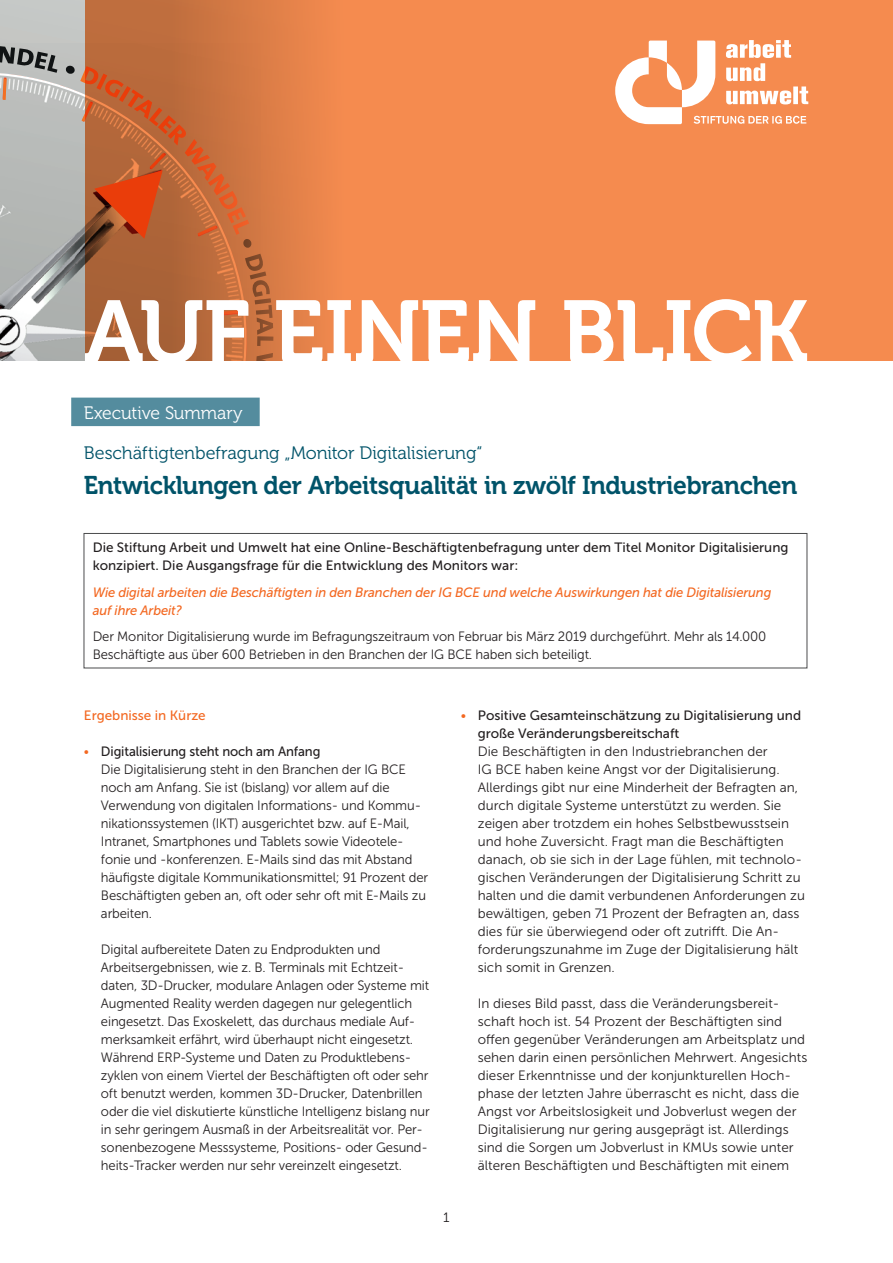
<style>
.page{position:relative;width:893px;height:1263px;background:#fff}
.page>*{position:absolute;margin:0;border:0;box-sizing:border-box;transform-origin:0 0}
.t1{font:88.5px "Museo 700";letter-spacing:-.015em;color:#fff}
.t2{font:25.5px "Museo 700";letter-spacing:-.015em;color:#005369}
.t3{font:18px "Museo 300";letter-spacing:-.005em;color:#005369}
.t4{font:18px "Museo 300";letter-spacing:-.005em;color:#fff}
.t5{font:13.5px/18px "Museo Sans 300";letter-spacing:-.01em;color:#231f20}
.t6{font:13.5px/18px "Museo Sans 500";color:#231f20}
.t7{font:italic 13.5px/18px "Museo Sans 500";letter-spacing:-.01em;color:#f36821}
.t8{font:13.5px "Museo Sans 500";color:#f36821}
.t9{font:13.5px "Museo 300";color:#231f20}
.s1{font-family:"Museo Sans 300";color:#f36821}
</style>
<div class="page">
<svg style="left:0;top:53px;width:85px;height:307px;background:#b3b6b5"></svg>
<svg style="left:0;top:46px;width:57px;height:57px;background:#a7a6a3"></svg>
<svg style="left:65px;top:65px;width:20px;height:183px;background:#b3b4b1"></svg>
<svg style="left:85px;top:0;width:808px;height:360px;background:#e68149"></svg>
<div style="left:71px;top:398px;width:189px;height:28px;background:#548c9e"></div>
<svg style="left:615px;top:40px;width:193px;height:84px"></svg>
<div style="left:84px;top:533px;width:723px;height:135px;border:1px solid #4b4c4d"></div>
<h1 class="t1" style="left:84px;top:283px;width:725px">AUF EINEN BLICK</h1>
<h3 class="t4" style="left:84px;top:403px;width:160px">Executive Summary</h3>
<h3 class="t3" style="left:84px;top:443px;width:400px">Beschäftigtenbefragung „Monitor Digitalisierung“</h3>
<h2 class="t2" style="left:84px;top:471px;width:715px">Entwicklungen der Arbeitsqualität in zwölf Industriebranchen</h2>
<p class="t6" style="left:93px;top:539px;width:697px">Die Stiftung Arbeit und Umwelt hat eine Online-Beschäftigtenbefragung unter dem Titel Monitor Digitalisierung konzipiert. Die Ausgangsfrage für die Entwicklung des Monitors war:</p>
<p class="t7" style="left:93px;top:583px;width:680px">Wie digital arbeiten die Beschäftigten in den Branchen der IG BCE und welche Auswirkungen hat die Digitalisierung auf ihre Arbeit?</p>
<p class="t5" style="left:93px;top:628px;width:675px">Der Monitor Digitalisierung wurde im Befragungszeitraum von Februar bis März 2019 durchgeführt. Mehr als 14.000<br>Beschäftigte aus über 600 Betrieben in den Branchen der IG BCE haben sich beteiligt.</p>
<p class="t8" style="left:84px;top:708px;width:123px">Ergebnisse in Kürze</p>
<p class="t6" style="left:84px;top:742px;width:238px"><span class="s1">•</span> Digitalisierung steht noch am Anfang</p>
<p class="t5" style="left:101px;top:760px;width:329px">Die Digitalisierung steht in den Branchen der IG BCE noch am Anfang. Sie ist (bislang) vor allem auf die Verwendung von digitalen Informations- und Kommu&shy;nikationssystemen (IKT) ausgerichtet bzw. auf E-Mail, Intranet, Smartphones und Tablets sowie Videotele&shy;fonie und -konferenzen. E-Mails sind das mit Abstand häufigste digitale Kommunikationsmittel; 91 Prozent der Beschäftigten geben an, oft oder sehr oft mit E-Mails zu arbeiten.</p>
<p class="t5" style="left:101px;top:940px;width:330px">Digital aufbereitete Daten zu Endprodukten und Arbeitsergebnissen, wie z. B. Terminals mit Echtzeit&shy;daten, 3D-Drucker, modulare Anlagen oder Systeme mit Augmented Reality werden dagegen nur gelegentlich eingesetzt. Das Exoskelett, das durchaus mediale Auf&shy;merksamkeit erfährt, wird überhaupt nicht eingesetzt.<br>Während ERP-Systeme und Daten zu Produktlebens&shy;zyklen von einem Viertel der Beschäftigten oft oder sehr oft benutzt werden, kommen 3D-Drucker, Datenbrillen oder die viel diskutierte künstliche Intelligenz bislang nur in sehr geringem Ausmaß in der Arbeitsrealität vor. Per&shy;sonenbezogene Messsysteme, Positions- oder Gesund&shy;heits-Tracker werden nur sehr vereinzelt eingesetzt.</p>
<p class="t6" style="left:478px;top:706px;width:325px;text-indent:-17px"><span class="s1">•</span> Positive Gesamteinschätzung zu Digitalisierung und große Veränderungsbereitschaft</p>
<p class="t5" style="left:478px;top:742px;width:329px">Die Beschäftigten in den Industriebranchen der<br>IG BCE haben keine Angst vor der Digitalisierung.<br>Allerdings gibt nur eine Minderheit der Befragten an, durch digitale Systeme unterstützt zu werden. Sie zeigen aber trotzdem ein hohes Selbstbewusstsein und hohe Zuversicht. Fragt man die Beschäftigten danach, ob sie sich in der Lage fühlen, mit technolo&shy;gischen Veränderungen der Digitalisierung Schritt zu halten und die damit verbundenen Anforderungen zu bewältigen, geben 71 Prozent der Befragten an, dass dies für sie überwiegend oder oft zutrifft. Die An&shy;forderungszunahme im Zuge der Digitalisierung hält sich somit in Grenzen.</p>
<p class="t5" style="left:478px;top:994px;width:331px">In dieses Bild passt, dass die Veränderungsbereit&shy;schaft hoch ist. 54 Prozent der Beschäftigten sind offen gegenüber Veränderungen am Arbeitsplatz und sehen darin einen persönlichen Mehrwert. Angesichts dieser Erkenntnisse und der konjunkturellen Hoch&shy;phase der letzten Jahre überrascht es nicht, dass die Angst vor Arbeitslosigkeit und Jobverlust wegen der Digitalisierung nur gering ausgeprägt ist. Allerdings sind die Sorgen um Jobverlust in KMUs sowie unter älteren Beschäftigten und Beschäftigten mit einem</p>
<p class="t9" style="left:443px;top:1210px;width:8px">1</p>
</div>
